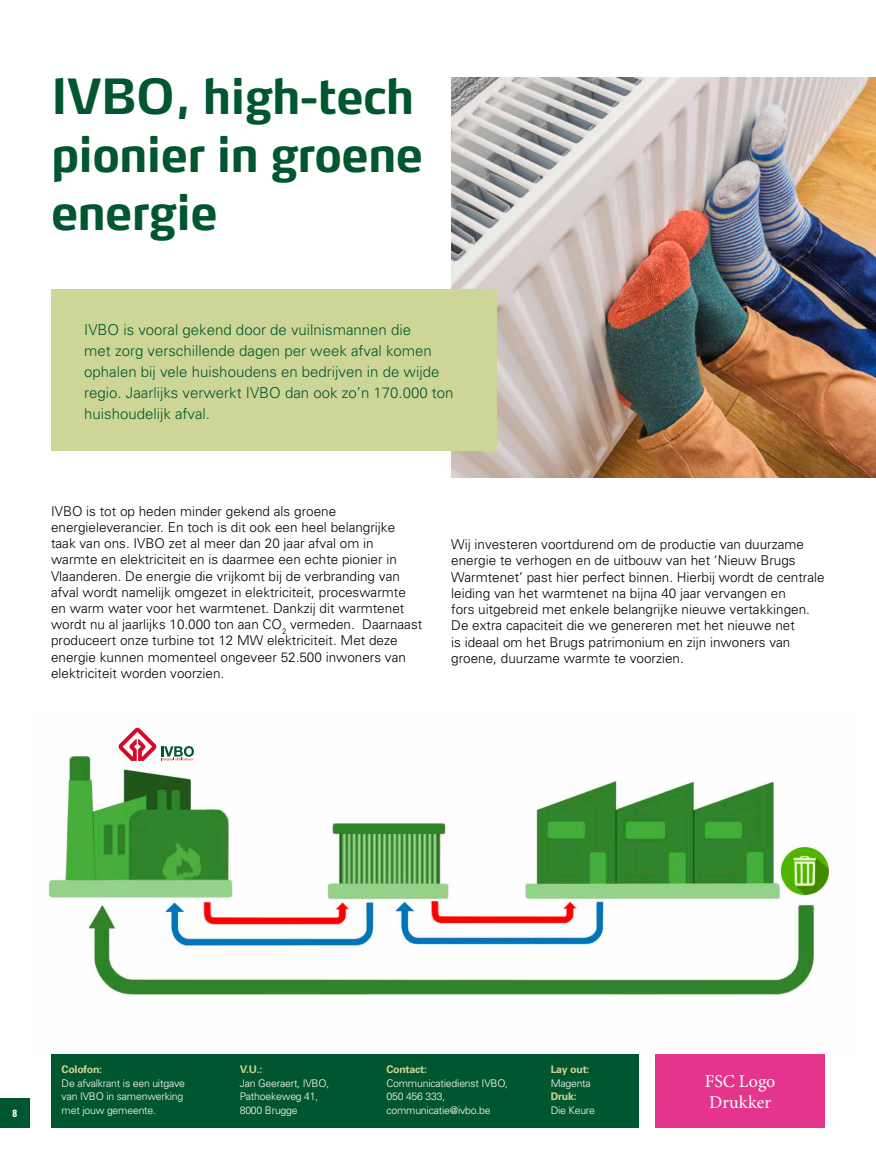
<style>
.page{position:relative;width:876px;height:1170px;background:#fff}
.page>*{position:absolute;margin:0;border:0;box-sizing:border-box;transform-origin:0 0}
.t1{font:700 48px/57.6px "Max Pro";letter-spacing:-.02em;color:#00562f;scale:.96 1}
.t2{font:18px/21.6px "Minion Pro";color:#fff}
.t3{font:300 15px/21px "Univers";color:#00562f}
.t4{font:300 13.5px/16.2px "Univers";color:#000}
.t5{font:300 10.5px/13.5px "Univers";letter-spacing:-.02em;color:#fff}
.t6{font:700 10.5px "Univers";letter-spacing:-.02em;color:#ced697}
.t7{font:700 condensed 10.5px "Univers";color:#fff}
</style>
<div class="page">
<div style="left:0;top:1098px;width:30px;height:29px;background:#00562f"></div>
<img style="left:48px;top:745px;width:782px;height:250px">
<img style="left:451px;top:77px;width:425px;height:401px">
<div style="left:51px;top:1054px;width:588px;height:73px;background:#00562f"></div>
<div style="left:655px;top:1054px;width:170px;height:73px;background:#e4348b"></div>
<svg style="left:119px;top:727px;width:75px;height:34px"></svg>
<div style="left:51px;top:289px;width:446px;height:162px;background:#ced697"></div>
<h1 class="t1" style="left:51px;top:67px;width:389px">IVBO, high-tech pionier in groene energie</h1>
<p class="t3" style="left:84px;top:319px;width:371px">IVBO is vooral gekend door de vuilnismannen die<br>met zorg verschillende dagen per week afval komen ophalen bij vele huishoudens en bedrijven in de wijde regio. Jaarlijks verwerkt IVBO dan ook zo’n 170.000 ton huishoudelijk afval.</p>
<p class="t4" style="left:51px;top:503px;width:373px">IVBO is tot op heden minder gekend als groene energieleverancier. En toch is dit ook een heel belangrijke taak van ons. IVBO zet al meer dan 20 jaar afval om in warmte en elektriciteit en is daarmee een echte pionier in Vlaanderen. De energie die vrijkomt bij de verbranding van afval wordt namelijk omgezet in elektriciteit, proceswarmte en warm water voor het warmtenet. Dankzij dit warmtenet wordt nu al jaarlijks 10.000 ton aan CO<sub>2</sub> vermeden. Daarnaast produceert onze turbine tot 12 MW elektriciteit. Met deze energie kunnen momenteel ongeveer 52.500 inwoners van elektriciteit worden voorzien.</p>
<p class="t4" style="left:451px;top:536px;width:375px">Wij investeren voortdurend om de productie van duurzame energie te verhogen en de uitbouw van het ‘Nieuw Brugs Warmtenet’ past hier perfect binnen. Hierbij wordt de centrale leiding van het warmtenet na bijna 40 jaar vervangen en<br>fors uitgebreid met enkele belangrijke nieuwe vertakkingen.<br>De extra capaciteit die we genereren met het nieuwe net<br>is ideaal om het Brugs patrimonium en zijn inwoners van groene, duurzame warmte te voorzien.</p>
<p class="t7" style="left:13px;top:1106px;width:6px">8</p>
<p class="t6" style="left:62px;top:1063px;width:42px">Colofon:</p>
<p class="t5" style="left:62px;top:1076px;width:125px">De afvalkrant is een uitgave van IVBO in samenwerking met jouw gemeente.</p>
<p class="t6" style="left:240px;top:1063px;width:24px">V.U.:</p>
<p class="t5" style="left:240px;top:1076px;width:91px">Jan Geeraert, IVBO,<br>Pathoekeweg 41,<br>8000 Brugge</p>
<p class="t6" style="left:386px;top:1063px;width:42px">Contact:</p>
<p class="t5" style="left:386px;top:1076px;width:123px">Communicatiedienst IVBO,<br>050 456 333, communicatie@ivbo.be</p>
<p class="t6" style="left:551px;top:1063px;width:40px">Lay out:</p>
<p class="t5" style="left:551px;top:1076px;width:42px">Magenta</p>
<p class="t6" style="left:551px;top:1090px;width:27px">Druk:</p>
<p class="t5" style="left:551px;top:1103px;width:46px">Die Keure</p>
<h2 class="t2" style="left:705px;top:1070px;width:72px">FSC Logo<br>Drukker</h2>
</div>
